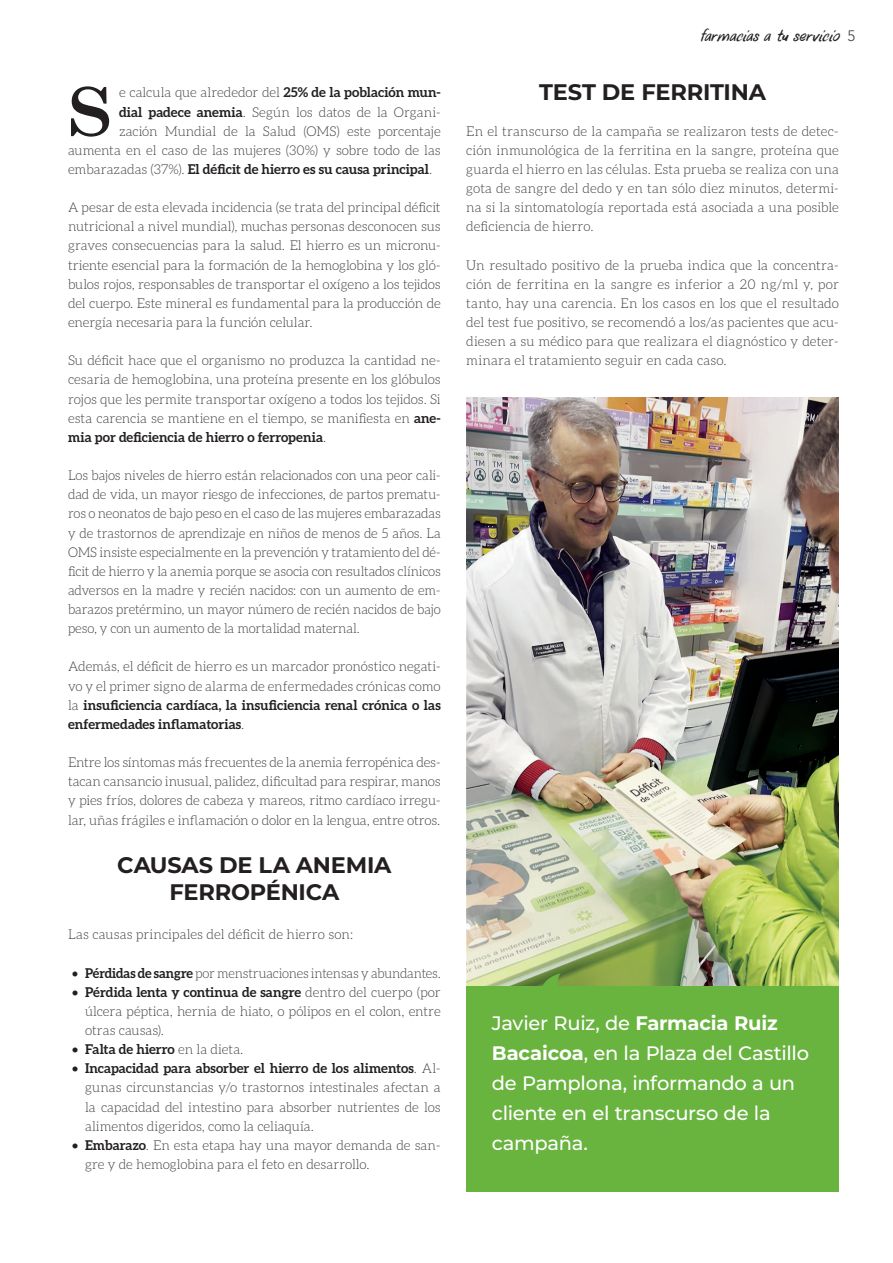
<style>
.page{position:relative;width:893px;height:1263px;background:#fff}
.page>*{position:absolute;margin:0;border:0;box-sizing:border-box;transform-origin:0 0}
.t1{font:700 66.45px "Century Schoolbook";color:#231f20}
.t2{font:700 22.5px/27px "Montserrat";letter-spacing:-.01em;color:#231f20;text-align:center}
.t3{font:500 19.5px/30px "Montserrat";letter-spacing:-.015em;color:#fff}
.t4{font:italic 15px "DK Uncle Oscar";letter-spacing:-.01em;color:#231f20}
.t5{font:300 13.5px/19.2px "Aleo";letter-spacing:-.005em;color:#3e3e3f;text-align:justify}
.t6{font:700 13.5px "Aleo";letter-spacing:.005em;color:#231f20}
.s1{font-weight:700;color:#231f20}
.s2{font-weight:300;color:#3e3e3f}
.s3{font-weight:400;color:#231f20}
.s4{font-weight:400}
.s5{font-family:"Avenir LT Std";font-weight:300;font-style:normal;color:#3e3e3f}
.s6{font-weight:700}
</style>
<div class="page">
<img style="left:466px;top:398px;width:373px;height:588px">
<div style="left:466px;top:986px;width:373px;height:206px;background:#69b33f"></div>
<svg style="left:497px;top:973px;width:239px;height:13px;background:#8ba464"></svg>
<h1 class="t1" style="left:68px;top:71px;width:46px">S</h1>
<p class="t5" style="left:119px;top:83px;width:323px">e calcula que alrededor del <span class="s1">25% de la población mun-</span></p>
<p class="t5" style="left:119px;top:102px;width:323px"><span class="s1">dial padece anemia</span>. Según los datos de la Organi-</p>
<p class="t5" style="left:119px;top:121px;width:323px">zación Mundial de la Salud (OMS) este porcentaje</p>
<p class="t5" style="left:68px;top:140px;width:374px">aumenta en el caso de las mujeres (30%) y sobre todo de las</p>
<p class="t6" style="left:68px;top:161px;width:366px"><span class="s2">embarazadas (37%).</span> El déficit de hierro es su causa principal<span class="s2">.</span></p>
<p class="t5" style="left:68px;top:198px;width:374px">A pesar de esta elevada incidencia (se trata del principal déficit nutricional a nivel mundial), muchas personas desconocen sus graves consecuencias para la salud. El hierro es un micronu&shy;triente esencial para la formación de la hemoglobina y los gló&shy;bulos rojos, responsables de transportar el oxígeno a los tejidos del cuerpo. Este mineral es fundamental para la producción de energía necesaria para la función celular.</p>
<p class="t5" style="left:68px;top:351px;width:374px">Su déficit hace que el organismo no produzca la cantidad ne&shy;cesaria de hemoglobina, una proteína presente en los glóbulos rojos que les permite transportar oxígeno a todos los tejidos. Si esta carencia se mantiene en el tiempo, se manifiesta en <span class="s1">ane&shy;mia por deficiencia de hierro o ferropenia</span>.</p>
<p class="t5" style="left:68px;top:466px;width:374px">Los bajos niveles de hierro están relacionados con una peor cali&shy;dad de vida, un mayor riesgo de infecciones, de partos prematu&shy;ros o neonatos de bajo peso en el caso de las mujeres embarazadas y de trastornos de aprendizaje en niños de menos de 5 años. La OMS insiste especialmente en la prevención y tratamiento del dé&shy;ficit de hierro y la anemia porque se asocia con resultados clínicos adversos en la madre y recién nacidos: con un aumento de em&shy;barazos pretérmino, un mayor número de recién nacidos de bajo peso, y con un aumento de la mortalidad maternal.</p>
<p class="t5" style="left:68px;top:657px;width:374px">Además, el déficit de hierro es un marcador pronóstico negati&shy;vo y el primer signo de alarma de enfermedades crónicas como la <span class="s1">insuficiencia cardíaca, la insuficiencia renal crónica o las enfermedades inflamatorias</span>.</p>
<p class="t5" style="left:68px;top:753px;width:374px">Entre los síntomas más frecuentes de la anemia ferropénica des&shy;tacan cansancio inusual, palidez, dificultad para respirar, manos y pies fríos, dolores de cabeza y mareos, ritmo cardíaco irregu&shy;lar, uñas frágiles e inflamación o dolor en la lengua, entre otros.</p>
<h2 class="t2" style="left:117px;top:850px;width:276px">CAUSAS DE LA ANEMIA<br>FERROPÉNICA</h2>
<p class="t5" style="left:68px;top:925px;width:287px">Las causas principales del déficit de hierro son:</p>
<p class="t5" style="left:72px;top:963px;width:370px"><span class="s3">•</span> <span class="s1">Pérdidas de sangre</span> por menstruaciones intensas y abundantes.</p>
<p class="t5" style="left:85px;top:982px;width:357px;text-indent:-13px"><span class="s3">•</span> <span class="s1">Pérdida lenta y continua de sangre</span> dentro del cuerpo (por úlcera péptica, hernia de hiato, o pólipos en el colon, entre otras causas).</p>
<p class="t6" style="left:72px;top:1041px;width:172px"><span class="s4">•</span> Falta de hierro <span class="s2">en la dieta.</span></p>
<p class="t5" style="left:85px;top:1059px;width:357px;text-indent:-13px"><span class="s3">•</span> <span class="s1">Incapacidad para absorber el hierro de los alimentos</span>. Al&shy;gunas circunstancias y/o trastornos intestinales afectan a la capacidad del intestino para absorber nutrientes de los alimentos digeridos, como la celiaquía.</p>
<p class="t5" style="left:85px;top:1135px;width:357px;text-indent:-13px"><span class="s3">•</span> <span class="s1">Embarazo</span>. En esta etapa hay una mayor demanda de san&shy;gre y de hemoglobina para el feto en desarrollo.</p>
<p class="t4" style="left:699px;top:26px;width:157px">farmacias a tu servicio <span class="s5">5</span></p>
<h2 class="t2" style="left:539px;top:77px;width:228px">TEST DE FERRITINA</h2>
<p class="t5" style="left:466px;top:121px;width:374px">En el transcurso de la campaña se realizaron tests de detec&shy;ción inmunológica de la ferritina en la sangre, proteína que guarda el hierro en las células. Esta prueba se realiza con una gota de sangre del dedo y en tan sólo diez minutos, determi&shy;na si la sintomatología reportada está asociada a una posible deficiencia de hierro.</p>
<p class="t5" style="left:466px;top:255px;width:374px">Un resultado positivo de la prueba indica que la concentra&shy;ción de ferritina en la sangre es inferior a 20 ng/ml y, por tanto, hay una carencia. En los casos en los que el resultado del test fue positivo, se recomendó a los/as pacientes que acu&shy;diesen a su médico para que realizara el diagnóstico y deter&shy;minara el tratamiento seguir en cada caso.</p>
<h3 class="t3" style="left:492px;top:1007px;width:319px">Javier Ruiz, de <span class="s6">Farmacia Ruiz<br>Bacaicoa</span>, en la Plaza del Castillo de Pamplona, informando a un cliente en el transcurso de la campaña.</h3>
</div>
